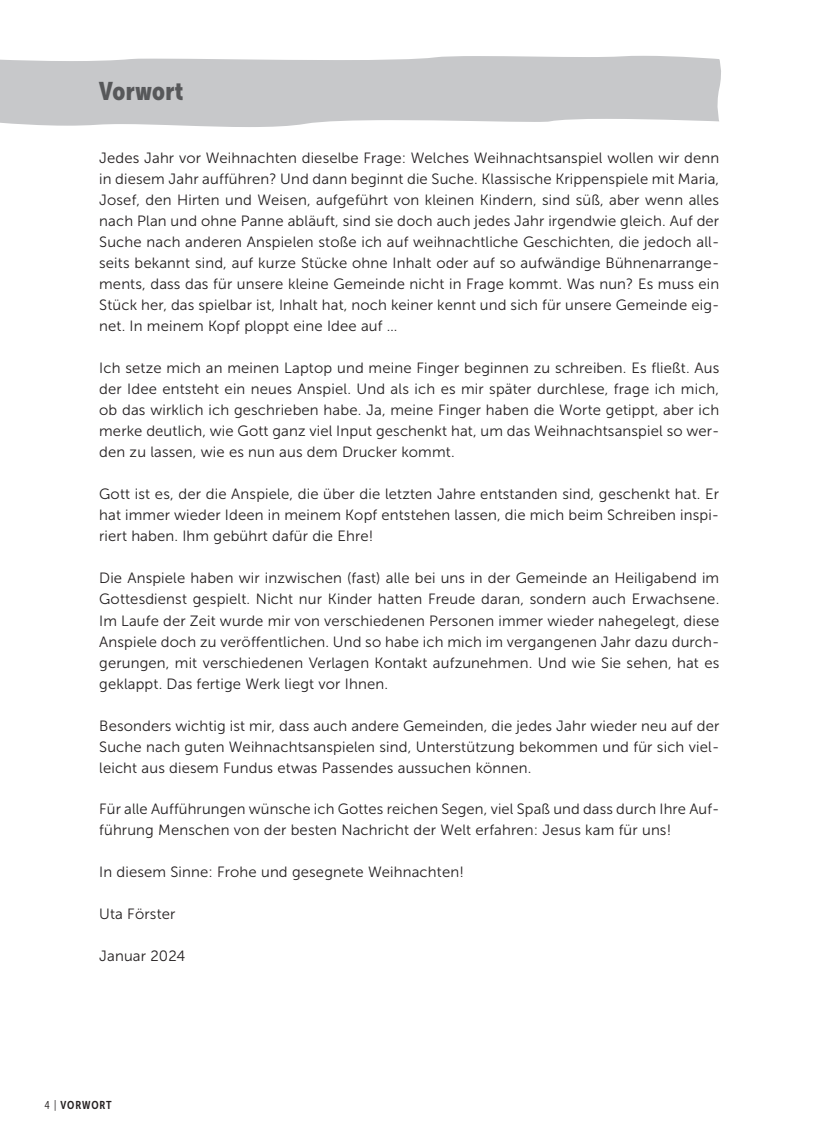
<style>
.page{position:relative;width:819px;height:1141px;background:#fff}
.page>*{position:absolute;margin:0;border:0;box-sizing:border-box;transform-origin:0 0}
.t1{font:25.38px "Museo Sans Cond 900";letter-spacing:.02em;color:#57585a}
.t2{font:14.88px/21px "Museo Sans 300";letter-spacing:.01em;color:#231f20;text-align:justify}
.t3{font:11.38px "Museo Sans Cond 700";letter-spacing:.075em;color:#231f20}
.s1{font-family:"Museo Sans Cond 300"}
</style>
<div class="page">
<svg style="left:0;top:56px;width:721px;height:71px;background:#cccdcf"></svg>
<h1 class="t1" style="left:99px;top:82px;width:86px">Vorwort</h1>
<p class="t2" style="left:99px;top:149px;width:622px">Jedes Jahr vor Weihnachten dieselbe Frage: Welches Weihnachtsanspiel wollen wir denn in diesem Jahr aufführen? Und dann beginnt die Suche. Klassische Krippenspiele mit Maria, Josef, den Hirten und Weisen, aufgeführt von kleinen Kindern, sind süß, aber wenn alles nach Plan und ohne Panne abläuft, sind sie doch auch jedes Jahr irgendwie gleich. Auf der Suche nach anderen Anspielen stoße ich auf weihnachtliche Geschichten, die jedoch all&shy;seits bekannt sind, auf kurze Stücke ohne Inhalt oder auf so aufwändige Bühnenarrange&shy;ments, dass das für unsere kleine Gemeinde nicht in Frage kommt. Was nun? Es muss ein Stück her, das spielbar ist, Inhalt hat, noch keiner kennt und sich für unsere Gemeinde eig&shy;net. In meinem Kopf ploppt eine Idee auf …</p>
<p class="t2" style="left:99px;top:359px;width:622px">Ich setze mich an meinen Laptop und meine Finger beginnen zu schreiben. Es fließt. Aus der Idee entsteht ein neues Anspiel. Und als ich es mir später durchlese, frage ich mich, ob das wirklich ich geschrieben habe. Ja, meine Finger haben die Worte getippt, aber ich merke deutlich, wie Gott ganz viel Input geschenkt hat, um das Weihnachtsanspiel so wer&shy;den zu lassen, wie es nun aus dem Drucker kommt.</p>
<p class="t2" style="left:99px;top:485px;width:622px">Gott ist es, der die Anspiele, die über die letzten Jahre entstanden sind, geschenkt hat. Er hat immer wieder Ideen in meinem Kopf entstehen lassen, die mich beim Schreiben inspi&shy;riert haben. Ihm gebührt dafür die Ehre!</p>
<p class="t2" style="left:99px;top:569px;width:622px">Die Anspiele haben wir inzwischen (fast) alle bei uns in der Gemeinde an Heiligabend im Gottesdienst gespielt. Nicht nur Kinder hatten Freude daran, sondern auch Erwachsene.<br>Im Laufe der Zeit wurde mir von verschiedenen Personen immer wieder nahegelegt, diese Anspiele doch zu veröffentlichen. Und so habe ich mich im vergangenen Jahr dazu durch&shy;gerungen, mit verschiedenen Verlagen Kontakt aufzunehmen. Und wie Sie sehen, hat es geklappt. Das fertige Werk liegt vor Ihnen.</p>
<p class="t2" style="left:99px;top:716px;width:622px">Besonders wichtig ist mir, dass auch andere Gemeinden, die jedes Jahr wieder neu auf der Suche nach guten Weihnachtsanspielen sind, Unterstützung bekommen und für sich viel&shy;leicht aus diesem Fundus etwas Passendes aussuchen können.</p>
<p class="t2" style="left:99px;top:800px;width:622px">Für alle Aufführungen wünsche ich Gottes reichen Segen, viel Spaß und dass durch Ihre Auf&shy;führung Menschen von der besten Nachricht der Welt erfahren: Jesus kam für uns!</p>
<p class="t2" style="left:99px;top:863px;width:366px">In diesem Sinne: Frohe und gesegnete Weihnachten!</p>
<p class="t2" style="left:99px;top:905px;width:78px">Uta Förster</p>
<p class="t2" style="left:99px;top:947px;width:88px">Januar 2024</p>
<p class="t3" style="left:45px;top:1098px;width:69px"><span class="s1">4 |</span> VORWORT</p>
</div>
